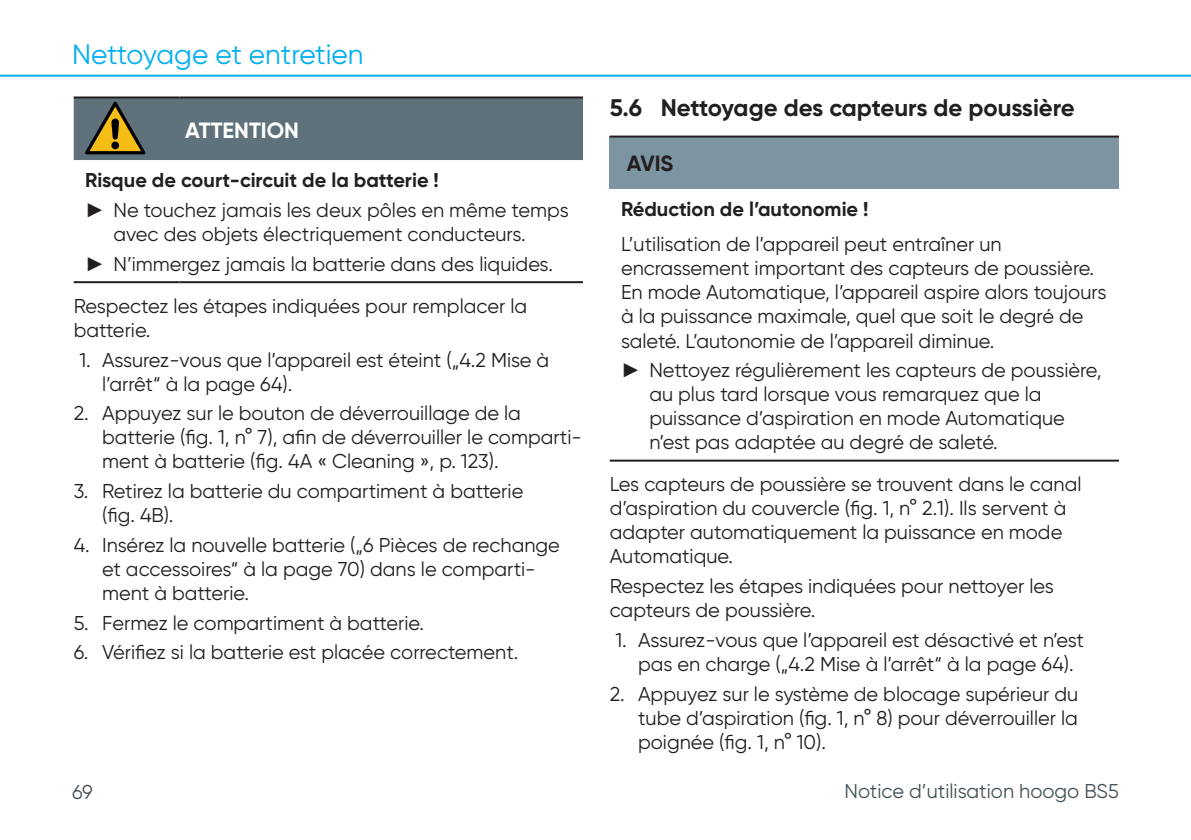
<style>
.page{position:relative;width:1191px;height:840px;background:#fff}
.page>*{position:absolute;margin:0;border:0;box-sizing:border-box;transform-origin:0 0}
.t1{font:28px "Gilroy";color:#00aeef}
.t2{font:700 24px "Gilroy";letter-spacing:-.005em;color:#231f20}
.Signalwort_Vorsicht{font:700 22px "Gilroy";color:#fff}
.Signalwort_Hinweis{font:700 22px "Gilroy";color:#231f20}
.Folgen_bei_Nichtbeachtung{font:20px/24px "Gilroy";color:#231f20}
.Maßnahmen{font:20px/24px "Gilroy";color:#231f20}
.Fließtext{font:20px/24px "Gilroy";color:#231f20}
.Art_und_Quelle_der_Gefahr{font:700 20px "Gilroy";color:#231f20}
.t3{font:20px "Gilroy";color:#425159}
.s1{font-family:"Arial"}
</style>
<div class="page">
<hr style="left:0;top:75px;width:1191px;height:2px;background:#00aeef">
<hr style="left:180px;top:96px;width:403px;height:2px;background:#231f20">
<hr style="left:74px;top:96px;width:106px;height:2px;background:#231f20">
<hr style="left:74px;top:281px;width:106px;height:2px;background:#231f20">
<hr style="left:180px;top:281px;width:403px;height:2px;background:#231f20">
<svg style="left:74px;top:97px;width:509px;height:63px"></svg>
<div style="left:609px;top:136px;width:510px;height:52px;background:#7d95a1"></div>
<hr style="left:609px;top:135px;width:510px;height:2px;background:#231f20">
<hr style="left:609px;top:459px;width:510px;height:2px;background:#231f20">
<h1 class="t1" style="left:72px;top:37px;width:293px">Nettoyage et entretien</h1>
<p class="Signalwort_Vorsicht" style="left:185px;top:116px;width:115px">ATTENTION</p>
<p class="Art_und_Quelle_der_Gefahr" style="left:85px;top:168px;width:355px">Risque de court-circuit de la batterie !</p>
<p class="Maßnahmen" style="left:113px;top:198px;width:457px;text-indent:-28px"><span class="s1">►</span> Ne touchez jamais les deux pôles en même temps avec des objets électriquement conducteurs.</p>
<p class="Maßnahmen" style="left:85px;top:251px;width:469px"><span class="s1">►</span> N’immergez jamais la batterie dans des liquides.</p>
<p class="Fließtext" style="left:74px;top:293px;width:455px">Respectez les étapes indiquées pour remplacer la batterie.</p>
<p class="Folgen_bei_Nichtbeachtung" style="left:102px;top:347px;width:449px;text-indent:-23px">1. Assurez-vous que l’appareil est éteint („4.2 Mise à l’arrêt“ à la page 64).</p>
<p class="Folgen_bei_Nichtbeachtung" style="left:102px;top:401px;width:481px;text-indent:-28px">2. Appuyez sur le bouton de déverrouillage de la batterie (fig. 1, n° 7), afin de déverrouiller le comparti&shy;ment à batterie (fig. 4A « Cleaning », p. 123).</p>
<p class="Folgen_bei_Nichtbeachtung" style="left:102px;top:478px;width:423px;text-indent:-28px">3. Retirez la batterie du compartiment à batterie (fig. 4B).</p>
<p class="Folgen_bei_Nichtbeachtung" style="left:102px;top:532px;width:459px;text-indent:-28px">4. Insérez la nouvelle batterie („6 Pièces de rechange et accessoires“ à la page 70) dans le comparti&shy;ment à batterie.</p>
<p class="Folgen_bei_Nichtbeachtung" style="left:74px;top:610px;width:352px">5. Fermez le compartiment à batterie.</p>
<p class="Folgen_bei_Nichtbeachtung" style="left:74px;top:639px;width:446px">6. Vérifiez si la batterie est placée correctement.</p>
<p class="t3" style="left:72px;top:779px;width:22px">69</p>
<p class="t2" style="left:609px;top:92px;width:467px">5.6 Nettoyage des capteurs de poussière</p>
<p class="Signalwort_Hinweis" style="left:626px;top:150px;width:48px">AVIS</p>
<p class="Art_und_Quelle_der_Gefahr" style="left:621px;top:196px;width:249px">Réduction de l’autonomie !</p>
<p class="Folgen_bei_Nichtbeachtung" style="left:621px;top:232px;width:487px">L’utilisation de l’appareil peut entraîner un encrassement important des capteurs de poussière.<br>En mode Automatique, l’appareil aspire alors toujours à la puissance maximale, quel que soit le degré de saleté. L’autonomie de l’appareil diminue.</p>
<p class="Maßnahmen" style="left:649px;top:358px;width:453px;text-indent:-28px"><span class="s1">►</span> Nettoyez régulièrement les capteurs de poussière, au plus tard lorsque vous remarquez que la puissance d’aspiration en mode Automatique n’est pas adaptée au degré de saleté.</p>
<p class="Fließtext" style="left:609px;top:472px;width:473px">Les capteurs de poussière se trouvent dans le canal d’aspiration du couvercle (fig. 1, n° 2.1). Ils servent à adapter automatiquement la puissance en mode Automatique.</p>
<p class="Fließtext" style="left:609px;top:573px;width:446px">Respectez les étapes indiquées pour nettoyer les capteurs de poussière.</p>
<p class="Folgen_bei_Nichtbeachtung" style="left:638px;top:627px;width:447px;text-indent:-23px">1. Assurez-vous que l’appareil est désactivé et n’est pas en charge („4.2 Mise à l’arrêt“ à la page 64).</p>
<p class="Folgen_bei_Nichtbeachtung" style="left:638px;top:681px;width:442px;text-align:justify;text-indent:-28px">2. Appuyez sur le système de blocage supérieur du tube d’aspiration (fig. 1, n° 8) pour déverrouiller la poignée (fig. 1, n° 10).</p>
<p class="t3" style="left:844px;top:778px;width:276px">Notice d’utilisation hoogo BS5</p>
</div>
